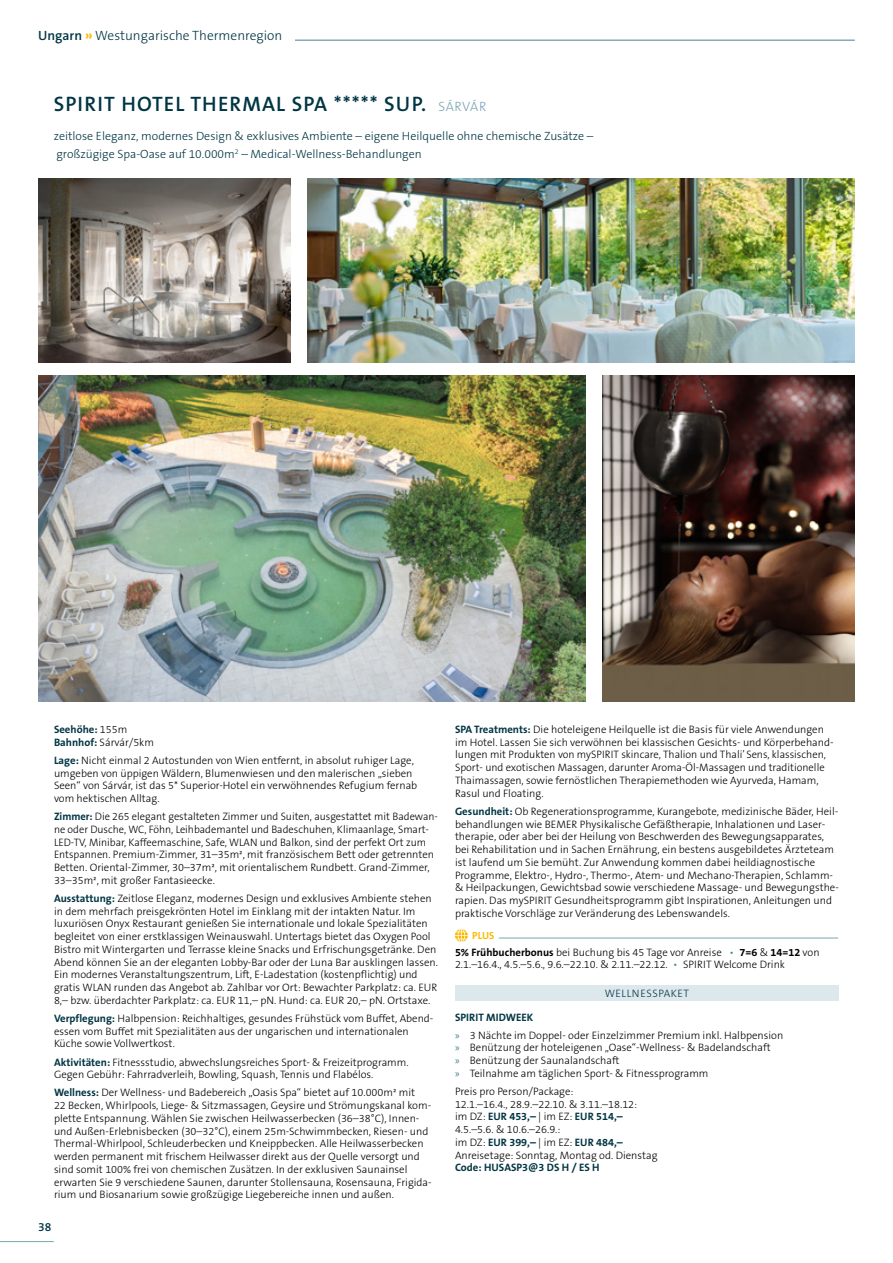
<style>
.page{position:relative;width:893px;height:1263px;background:#fff}
.page>*{position:absolute;margin:0;border:0;box-sizing:border-box;transform-origin:0 0}
.t1{font:600 21px "The Sans B6";letter-spacing:.05em;color:#003543}
.t2{font:300 13.5px "The Sans B3";color:#003543}
.t3{font:300 12px/18px "The Sans B3";color:#003543}
.t4{font:600 12px "The Sans B6";color:#003543}
.t5{font:300 10.8px/12.8px "The Sans B3";color:#000}
.t6{font:700 10.8px "The Sans B7";color:#003543}
.t7{font:300 10.8px "The Sans B3";letter-spacing:.05em;color:#003543}
.t8{font:700 10.35px "The Sans B7";color:#fbba00}
.s1{font-family:"The Sans B6";font-weight:600}
.s2{font-family:"The Sans B8";font-weight:800;color:#fbba00}
.s3{font-family:"The Sans B3";font-weight:300;font-size:13.5px;color:#7da5b3}
.s4{font-family:"The Sans B3";font-weight:300;color:#000}
.s5{font-family:"The Sans B7";font-weight:700;color:#003543}
.s6{font-family:"The Sans B7";font-weight:700}
.s7{color:#3d7c8c}
.s8{font-family:"Myriad Pro";font-weight:400;color:#3d7c8c}
</style>
<div class="page">
<hr style="left:0;top:1241px;width:54px;height:1px;background:#7da5b3">
<hr style="left:38px;top:40px;width:817px;height:1px;background:#7da5b3">
<div style="left:26px;top:31px;width:269px;height:13px;background:#fff"></div>
<svg style="left:455px;top:929px;width:13px;height:13px"></svg>
<hr style="left:499px;top:938px;width:339px;height:1px;background:#7da5b3">
<img style="left:38px;top:375px;width:547px;height:326px">
<img style="left:602px;top:375px;width:253px;height:326px">
<img style="left:38px;top:178px;width:253px;height:185px">
<img style="left:308px;top:178px;width:547px;height:185px">
<div style="left:455px;top:986px;width:384px;height:15px;background:#dde8ed"></div>
<p class="t2" style="left:38px;top:29px;width:246px"><span class="s1">Ungarn</span> <span class="s2">»</span> Westungarische Thermenregion</p>
<h1 class="t1" style="left:54px;top:93px;width:434px">SPIRIT HOTEL THERMAL SPA ***** SUP. <span class="s3">SÁRVÁR</span></h1>
<p class="t3" style="left:54px;top:128px;width:541px">zeitlose Eleganz, modernes Design &amp; exklusives Ambiente – eigene Heilquelle ohne chemische Zusätze – großzügige Spa-Oase auf 10.000m<sup>2</sup> – Medical-Wellness-Behandlungen</p>
<p class="t6" style="left:54px;top:724px;width:75px">Seehöhe: <span class="s4">155m</span></p>
<p class="t5" style="left:54px;top:733px;width:361px;line-height:18px"><span class="s5">Bahnhof:</span> Sárvár/5km<br><span class="s5">Lage:</span> Nicht einmal 2 Autostunden von Wien entfernt, in absolut ruhiger Lage,</p>
<p class="t5" style="left:54px;top:767px;width:365px">umgeben von üppigen Wäldern, Blumenwiesen und den malerischen „sieben<br>Seen“ von Sárvár, ist das 5* Superior-Hotel ein verwöhnendes Refugium fernab vom hektischen Alltag.</p>
<p class="t5" style="left:54px;top:810px;width:385px"><span class="s5">Zimmer:</span> Die 265 elegant gestalteten Zimmer und Suiten, ausgestattet mit Badewan&shy;ne oder Dusche, WC, Föhn, Leihbademantel und Badeschuhen, Klimaanlage, Smart-LED-TV, Minibar, Kaffeemaschine, Safe, WLAN und Balkon, sind der perfekt Ort zum Entspannen. Premium-Zimmer, 31–35m², mit französischem Bett oder getrennten Betten. Oriental-Zimmer, 30–37m², mit orientalischem Rundbett. Grand-Zimmer, 33–35m², mit großer Fantasieecke.</p>
<p class="t5" style="left:54px;top:892px;width:385px"><span class="s5">Ausstattung:</span> Zeitlose Eleganz, modernes Design und exklusives Ambiente stehen in dem mehrfach preisgekrönten Hotel im Einklang mit der intakten Natur. Im luxuriösen Onyx Restaurant genießen Sie internationale und lokale Spezialitäten begleitet von einer erstklassigen Weinauswahl. Untertags bietet das Oxygen Pool Bistro mit Wintergarten und Terrasse kleine Snacks und Erfrischungsgetränke. Den Abend können Sie an der eleganten Lobby-Bar oder der Luna Bar ausklingen lassen.<br>Ein modernes Veranstaltungszentrum, Lift, E-Ladestation (kostenpflichtig) und gratis WLAN runden das Angebot ab. Zahlbar vor Ort: Bewachter Parkplatz: ca. EUR 8,– bzw. überdachter Parkplatz: ca. EUR 11,– pN. Hund: ca. EUR 20,– pN. Ortstaxe.</p>
<p class="t5" style="left:54px;top:1012px;width:381px"><span class="s5">Verpflegung:</span> Halbpension: Reichhaltiges, gesundes Frühstück vom Buffet, Abend&shy;essen vom Buffet mit Spezialitäten aus der ungarischen und internationalen<br>Küche sowie Vollwertkost.</p>
<p class="t5" style="left:54px;top:1056px;width:356px"><span class="s5">Aktivitäten:</span> Fitnessstudio, abwechslungsreiches Sport- &amp; Freizeitprogramm.<br>Gegen Gebühr: Fahrradverleih, Bowling, Squash, Tennis und Flabélos.</p>
<p class="t5" style="left:54px;top:1087px;width:379px"><span class="s5">Wellness:</span> Der Wellness- und Badebereich „Oasis Spa“ bietet auf 10.000m² mit<br>22 Becken, Whirlpools, Liege- &amp; Sitzmassagen, Geysire und Strömungskanal kom&shy;plette Entspannung. Wählen Sie zwischen Heilwasserbecken (36–38°C), Innen&shy;und Außen-Erlebnisbecken (30–32°C), einem 25m-Schwimmbecken, Riesen- und Thermal-Whirlpool, Schleuderbecken und Kneippbecken. Alle Heilwasserbecken werden permanent mit frischem Heilwasser direkt aus der Quelle versorgt und sind somit 100% frei von chemischen Zusätzen. In der exklusiven Saunainsel erwarten Sie 9 verschiedene Saunen, darunter Stollensauna, Rosensauna, Frigida&shy;rium und Biosanarium sowie großzügige Liegebereiche innen und außen.</p>
<p class="t4" style="left:38px;top:1220px;width:15px">38</p>
<p class="t5" style="left:455px;top:723px;width:380px"><span class="s5">SPA Treatments:</span> Die hoteleigene Heilquelle ist die Basis für viele Anwendungen im Hotel. Lassen Sie sich verwöhnen bei klassischen Gesichts- und Körperbehand&shy;lungen mit Produkten von mySPIRIT skincare, Thalion und Thali’ Sens, klassischen, Sport- und exotischen Massagen, darunter Aroma-Öl-Massagen und traditionelle Thaimassagen, sowie fernöstlichen Therapiemethoden wie Ayurveda, Hamam, Rasul und Floating.</p>
<p class="t5" style="left:455px;top:805px;width:385px"><span class="s5">Gesundheit:</span> Ob Regenerationsprogramme, Kurangebote, medizinische Bäder, Heil&shy;behandlungen wie BEMER Physikalische Gefäßtherapie, Inhalationen und Laser&shy;therapie, oder aber bei der Heilung von Beschwerden des Bewegungsapparates, bei Rehabilitation und in Sachen Ernährung, ein bestens ausgebildetes Ärzteteam ist laufend um Sie bemüht. Zur Anwendung kommen dabei heildiagnostische Programme, Elektro-, Hydro-, Thermo-, Atem- und Mechano-Therapien, Schlamm-&amp; Heilpackungen, Gewichtsbad sowie verschiedene Massage- und Bewegungsthe&shy;rapien. Das mySPIRIT Gesundheitsprogramm gibt Inspirationen, Anleitungen und praktische Vorschläge zur Veränderung des Lebenswandels.</p>
<p class="t8" style="left:472px;top:930px;width:24px">PLUS</p>
<p class="t5" style="left:455px;top:946px;width:366px"><span class="s6">5% Frühbucherbonus</span> bei Buchung bis 45 Tage vor Anreise <span class="s7">•</span> <span class="s6">7=6</span> &amp; <span class="s6">14=12</span> von<br>2.1.–16.4., 4.5.–5.6., 9.6.–22.10. &amp; 2.11.–22.12. <span class="s7">•</span> SPIRIT Welcome Drink</p>
<p class="t7" style="left:605px;top:988px;width:86px">WELLNESSPAKET</p>
<p class="t6" style="left:455px;top:1011px;width:80px">SPIRIT MIDWEEK</p>
<p class="t5" style="left:455px;top:1029px;width:330px"><span class="s8">»</span> 3 Nächte im Doppel- oder Einzelzimmer Premium inkl. Halbpension <span class="s8">»</span> Benützung der hoteleigenen „Oase“-Wellness- &amp; Badelandschaft<br><span class="s8">»</span> Benützung der Saunalandschaft<br><span class="s8">»</span> Teilnahme am täglichen Sport- &amp; Fitnessprogramm</p>
<p class="t5" style="left:455px;top:1085px;width:184px">Preis pro Person/Package:<br>12.1.–16.4., 28.9.–22.10. &amp; 3.11.–18.12:</p>
<p class="t6" style="left:455px;top:1111px;width:169px"><span class="s4">im DZ:</span> EUR 453,– <span class="s4">| im EZ:</span> EUR 514,–</p>
<p class="t5" style="left:455px;top:1123px;width:107px">4.5.–5.6. &amp; 10.6.–26.9.:</p>
<p class="t6" style="left:455px;top:1136px;width:169px"><span class="s4">im DZ:</span> EUR 399,– <span class="s4">| im EZ:</span> EUR 484,–</p>
<p class="t5" style="left:455px;top:1149px;width:204px">Anreisetage: Sonntag, Montag od. Dienstag</p>
<p class="t6" style="left:455px;top:1162px;width:146px">Code: HUSASP3@3 DS H / ES H</p>
</div>
